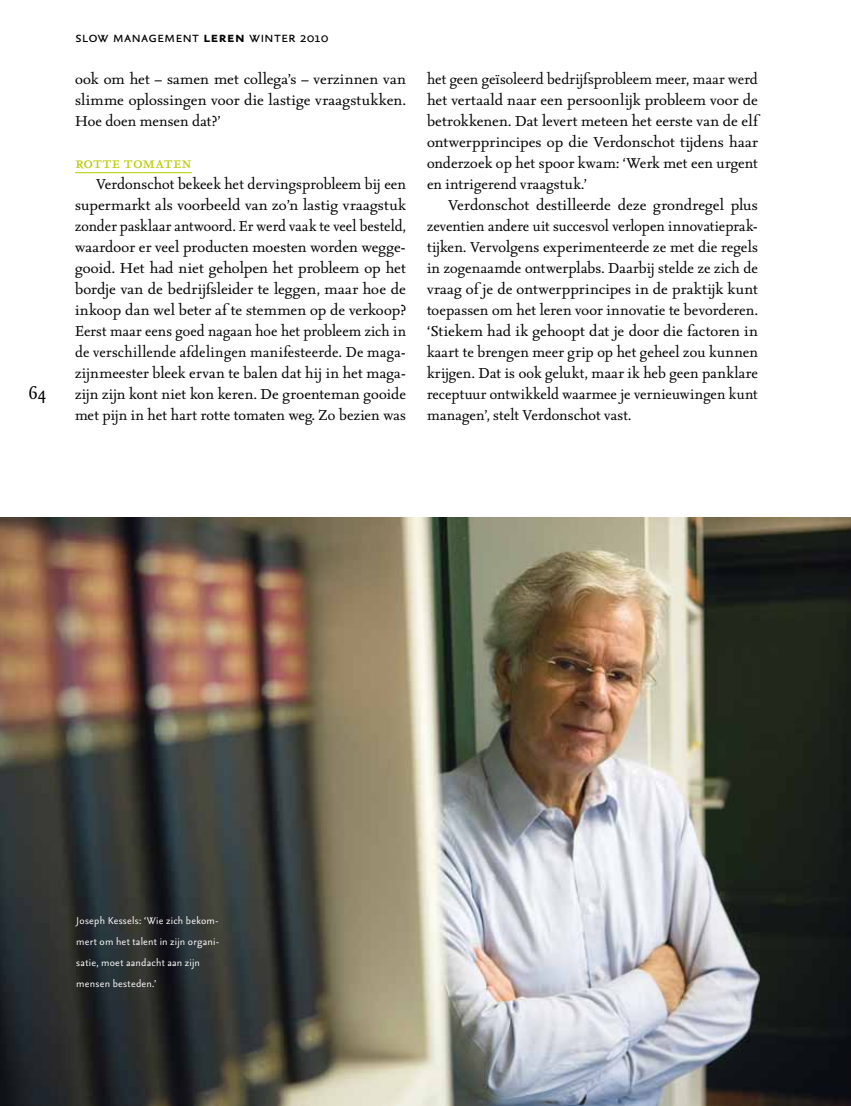
<style>
.page{position:relative;width:851px;height:1106px;background:#fff}
.page>*{position:absolute;margin:0;border:0;box-sizing:border-box;transform-origin:0 0}
.t1{font:italic 22.5px "Seria";color:#000}
.t2{font:18.75px "Seria Regular Caps";letter-spacing:.005em;color:#b9cb00}
.t3{font:18px "Seria Sans Regular Caps";color:#000}
.t4{font:17.25px/21px "Seria";letter-spacing:.005em;color:#000;text-align:justify}
.t5{font:17.25px/21px "Seria";letter-spacing:.005em;color:#000;text-align:justify;scale:1.04 1}
.t6{font:12px/21px "Seria Sans";letter-spacing:.02em;color:#fff}
.s1{font-family:"Seria Sans Bold Caps"}
</style>
<div class="page">
<img style="left:0;top:517px;width:850px;height:589px">
<hr style="left:75px;top:172px;width:117px;height:1px;background:#b9cb00">
<h1 class="t1" style="left:29px;top:382px;width:19px">64</h1>
<p class="t3" style="left:75px;top:28px;width:255px">slow management <span class="s1">leren</span> winter 2010</p>
<p class="t5" style="left:75px;top:69px;width:319px">ook om het – samen met collega’s – verzinnen van slimme oplossingen voor die lastige vraagstukken.<br>Hoe doen mensen dat?’</p>
<p class="t2" style="left:75px;top:153px;width:118px">rotte tomaten</p>
<p class="t4" style="left:75px;top:174px;width:332px;text-indent:21px">Verdonschot bekeek het dervingsprobleem bij een supermarkt als voorbeeld van zo’n lastig vraagstuk zonder pasklaar antwoord. Er werd vaak te veel besteld, waardoor er veel producten moesten worden wegge&shy;gooid. Het had niet geholpen het probleem op het bordje van de bedrijfsleider te leggen, maar hoe de inkoop dan wel beter af te stemmen op de verkoop?<br>Eerst maar eens goed nagaan hoe het probleem zich in de verschillende afdelingen manifesteerde. De maga&shy;zijnmeester bleek ervan te balen dat hij in het maga&shy;zijn zijn kont niet kon keren. De groenteman gooide met pijn in het hart rotte tomaten weg. Zo bezien was</p>
<p class="t4" style="left:427px;top:69px;width:332px">het geen geïsoleerd bedrijfsprobleem meer, maar werd het vertaald naar een persoonlijk probleem voor de betrokkenen. Dat levert meteen het eerste van de elf ontwerpprincipes op die Verdonschot tijdens haar onderzoek op het spoor kwam: ‘Werk met een urgent en intrigerend vraagstuk.’</p>
<p class="t5" style="left:427px;top:195px;width:320px;text-indent:21px">Verdonschot destilleerde deze grondregel plus zeventien andere uit succesvol verlopen innovatieprak&shy;tijken. Vervolgens experimenteerde ze met die regels in zogenaamde ontwerplabs. Daarbij stelde ze zich de vraag of je de ontwerpprincipes in de praktijk kunt toepassen om het leren voor innovatie te bevorderen. ‘Stiekem had ik gehoopt dat je door die factoren in kaart te brengen meer grip op het geheel zou kunnen krijgen. Dat is ook gelukt, maar ik heb geen panklare receptuur ontwikkeld waarmee je vernieuwingen kunt managen’, stelt Verdonschot vast.</p>
<p class="t6" style="left:76px;top:910px;width:145px">Joseph Kessels: ‘Wie zich bekom&shy;mert om het talent in zijn organi&shy;satie, moet aandacht aan zijn mensen besteden.’</p>
</div>
